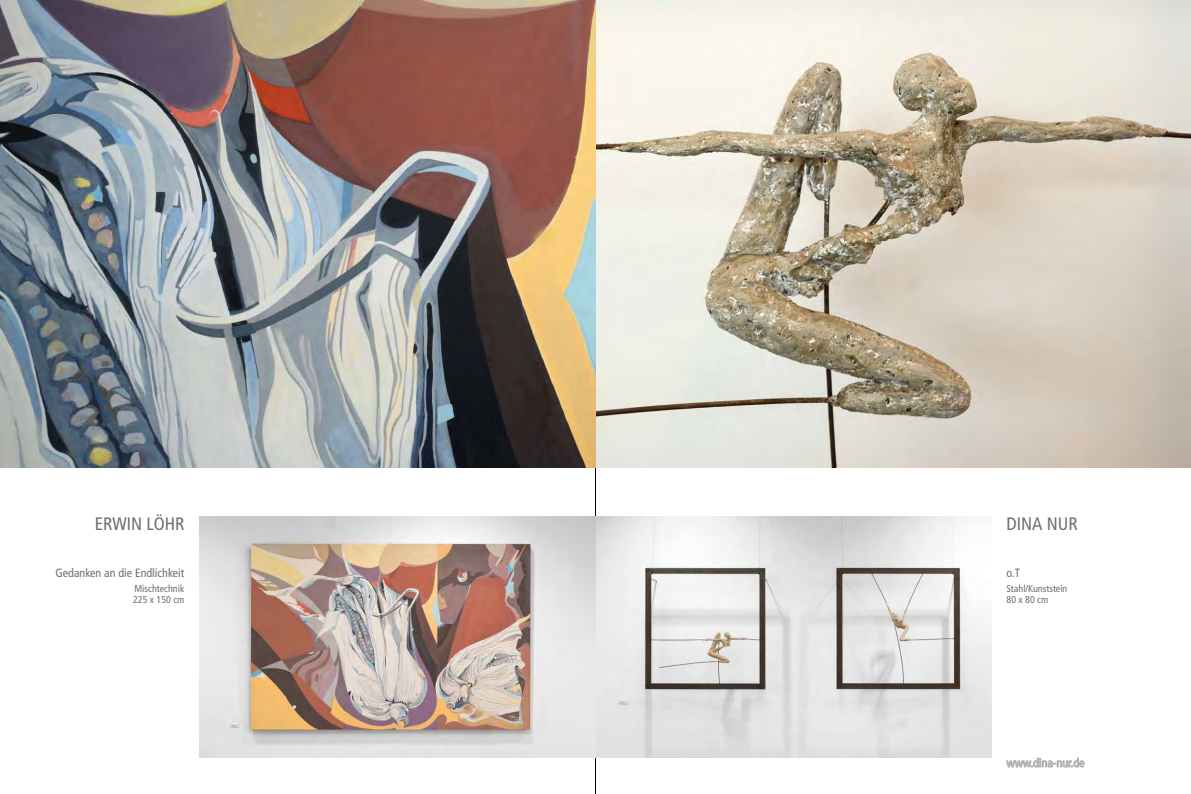
<style>
.page{position:relative;width:1191px;height:794px;background:#fff}
.page>*{position:absolute;margin:0;border:0;box-sizing:border-box;transform-origin:0 0}
.t1{font:condensed 18px "Frutiger";color:#706f6f}
.t2{font:condensed 12px "Frutiger";color:#706f6f}
.t3{font:condensed 10px/11px "Frutiger";color:#706f6f}
</style>
<div class="page">
<hr style="left:595px;top:0;width:1px;height:794px;background:#000">
<img style="left:0;top:0;width:1191px;height:468px">
<img style="left:199px;top:517px;width:793px;height:241px">
<svg style="left:1006px;top:758px;width:78px;height:10px"></svg>
<h1 class="t1" style="left:95px;top:513px;width:91px">ERWIN LÖHR</h1>
<h1 class="t1" style="left:1006px;top:513px;width:73px">DINA NUR</h1>
<p class="t2" style="left:56px;top:566px;width:130px">Gedanken an die Endlichkeit</p>
<p class="t2" style="left:1006px;top:566px;width:15px">o.T</p>
<p class="t3" style="left:133px;top:583px;width:53px">Mischtechnik<br>225 x 150 cm</p>
<p class="t3" style="left:1006px;top:583px;width:62px">Stahl/Kunststein<br>80 x 80 cm</p>
</div>
